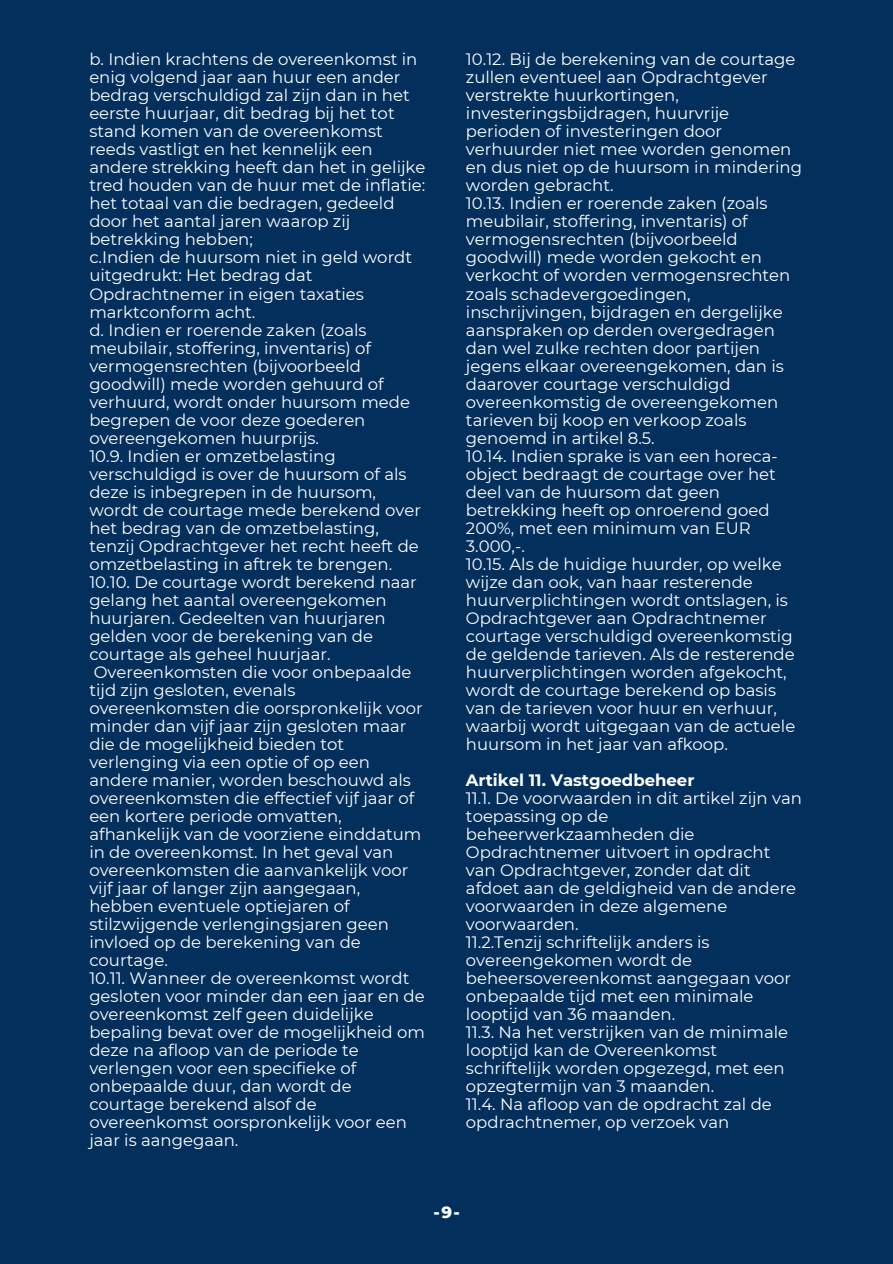
<style>
.page{position:relative;width:893px;height:1264px;background:#fff}
.page>*{position:absolute;margin:0;border:0;box-sizing:border-box;transform-origin:0 0}
.t1{font:16.5px/18px "Montserrat";color:#fff}
.t2{font:700 16.5px "Montserrat";color:#fff}
.t3{font:800 16.5px "Montserrat";color:#fff}
</style>
<div class="page">
<div style="left:0;top:0;width:892px;height:1263px;background:#032f5c"></div>
<p class="t1" style="left:89px;top:50px;width:337px">b. Indien krachtens de overeenkomst in enig volgend jaar aan huur een ander bedrag verschuldigd zal zijn dan in het eerste huurjaar, dit bedrag bij het tot stand komen van de overeenkomst reeds vastligt en het kennelijk een andere strekking heeft dan het in gelijke tred houden van de huur met de inflatie: het totaal van die bedragen, gedeeld door het aantal jaren waarop zij betrekking hebben;</p>
<p class="t1" style="left:89px;top:248px;width:324px">c.Indien de huursom niet in geld wordt uitgedrukt: Het bedrag dat<br>Opdrachtnemer in eigen taxaties marktconform acht.</p>
<p class="t1" style="left:89px;top:320px;width:322px">d. Indien er roerende zaken (zoals meubilair, stoffering, inventaris) of vermogensrechten (bijvoorbeeld goodwill) mede worden gehuurd of verhuurd, wordt onder huursom mede begrepen de voor deze goederen overeengekomen huurprijs.</p>
<p class="t1" style="left:89px;top:446px;width:333px">10.9. Indien er omzetbelasting verschuldigd is over de huursom of als deze is inbegrepen in de huursom, wordt de courtage mede berekend over het bedrag van de omzetbelasting, tenzij Opdrachtgever het recht heeft de omzetbelasting in aftrek te brengen.</p>
<p class="t1" style="left:89px;top:572px;width:329px">10.10. De courtage wordt berekend naar gelang het aantal overeengekomen huurjaren. Gedeelten van huurjaren gelden voor de berekening van de courtage als geheel huurjaar.</p>
<p class="t1" style="left:89px;top:662px;width:335px">Overeenkomsten die voor onbepaalde tijd zijn gesloten, evenals overeenkomsten die oorspronkelijk voor minder dan vijf jaar zijn gesloten maar die de mogelijkheid bieden tot verlenging via een optie of op een andere manier, worden beschouwd als overeenkomsten die effectief vijf jaar of een kortere periode omvatten, afhankelijk van de voorziene einddatum in de overeenkomst. In het geval van overeenkomsten die aanvankelijk voor vijf jaar of langer zijn aangegaan, hebben eventuele optiejaren of stilzwijgende verlengingsjaren geen invloed op de berekening van de courtage.</p>
<p class="t1" style="left:89px;top:968px;width:337px">10.11. Wanneer de overeenkomst wordt gesloten voor minder dan een jaar en de overeenkomst zelf geen duidelijke bepaling bevat over de mogelijkheid om deze na afloop van de periode te verlengen voor een specifieke of onbepaalde duur, dan wordt de courtage berekend alsof de overeenkomst oorspronkelijk voor een jaar is aangegaan.</p>
<p class="t1" style="left:466px;top:50px;width:337px">10.12. Bij de berekening van de courtage zullen eventueel aan Opdrachtgever verstrekte huurkortingen, investeringsbijdragen, huurvrije perioden of investeringen door verhuurder niet mee worden genomen en dus niet op de huursom in mindering worden gebracht.</p>
<p class="t1" style="left:466px;top:194px;width:326px">10.13. Indien er roerende zaken (zoals meubilair, stoffering, inventaris) of vermogensrechten (bijvoorbeeld goodwill) mede worden gekocht en verkocht of worden vermogensrechten zoals schadevergoedingen, inschrijvingen, bijdragen en dergelijke aanspraken op derden overgedragen dan wel zulke rechten door partijen jegens elkaar overeengekomen, dan is daarover courtage verschuldigd overeenkomstig de overeengekomen tarieven bij koop en verkoop zoals genoemd in artikel 8.5.</p>
<p class="t1" style="left:466px;top:446px;width:313px">10.14. Indien sprake is van een horeca&shy;object bedraagt de courtage over het deel van de huursom dat geen betrekking heeft op onroerend goed<br>200%, met een minimum van EUR<br>3.000,-.</p>
<p class="t1" style="left:466px;top:554px;width:331px">10.15. Als de huidige huurder, op welke wijze dan ook, van haar resterende huurverplichtingen wordt ontslagen, is Opdrachtgever aan Opdrachtnemer courtage verschuldigd overeenkomstig de geldende tarieven. Als de resterende huurverplichtingen worden afgekocht, wordt de courtage berekend op basis van de tarieven voor huur en verhuur, waarbij wordt uitgegaan van de actuele huursom in het jaar van afkoop.</p>
<p class="t2" style="left:466px;top:769px;width:230px">Artikel 11. Vastgoedbeheer</p>
<p class="t1" style="left:466px;top:788px;width:337px">11.1. De voorwaarden in dit artikel zijn van toepassing op de beheerwerkzaamheden die<br>Opdrachtnemer uitvoert in opdracht van Opdrachtgever, zonder dat dit afdoet aan de geldigheid van de andere voorwaarden in deze algemene voorwaarden.</p>
<p class="t1" style="left:466px;top:932px;width:327px">11.2.Tenzij schriftelijk anders is overeengekomen wordt de beheersovereenkomst aangegaan voor onbepaalde tijd met een minimale looptijd van 36 maanden.</p>
<p class="t1" style="left:466px;top:1022px;width:324px">11.3. Na het verstrijken van de minimale looptijd kan de Overeenkomst schriftelijk worden opgezegd, met een opzegtermijn van 3 maanden.</p>
<p class="t1" style="left:466px;top:1094px;width:307px">11.4. Na afloop van de opdracht zal de opdrachtnemer, op verzoek van</p>
<p class="t3" style="left:433px;top:1202px;width:28px">-9-</p>
</div>
